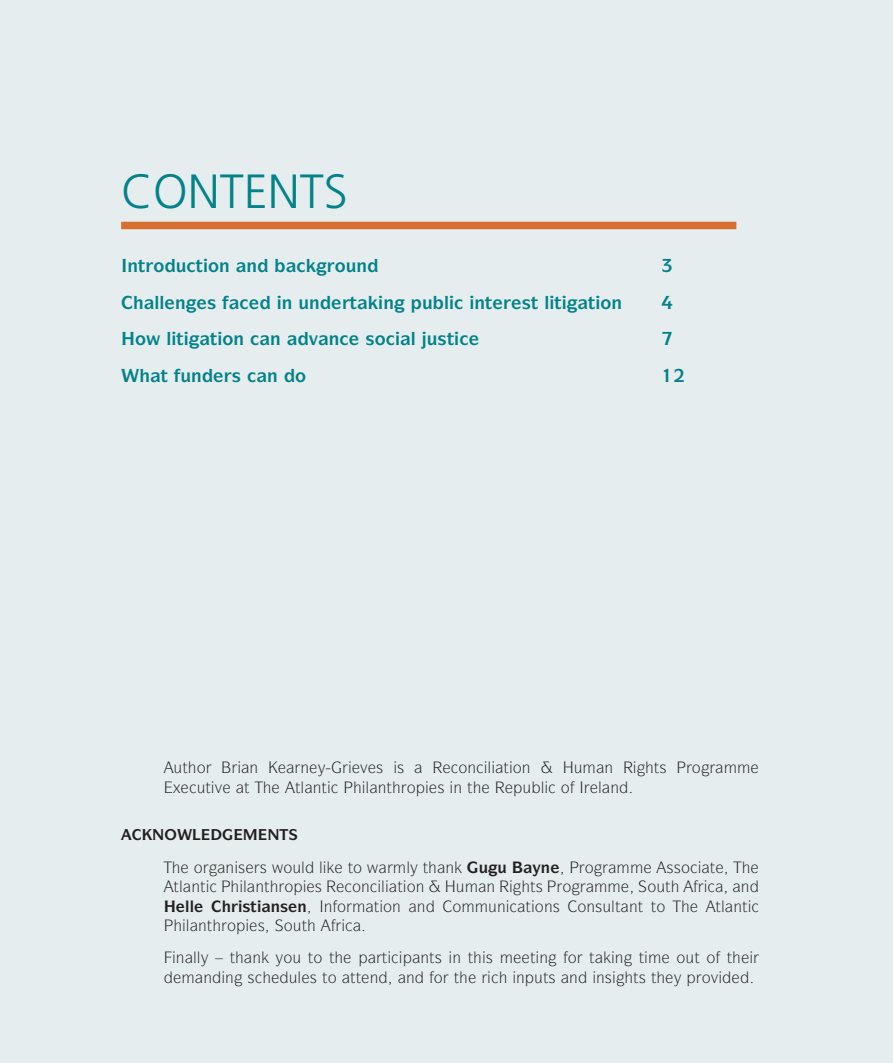
<style>
.page{position:relative;width:893px;height:1063px;background:#fff}
.page>*{position:absolute;margin:0;border:0;box-sizing:border-box;transform-origin:0 0}
.t1{font:300 48px "Frutiger";color:#038289}
.t2{font:700 18px "Symbol";color:#038289}
.t3{font:15.75px "Symbol";color:#231f20}
.t4{font:700 15.75px "Symbol";color:#231f20}
</style>
<div class="page">
<div style="left:0;top:1px;width:892px;height:1062px;background:#e5edee"></div>
<div style="left:121px;top:222px;width:615px;height:7px;background:#d76f31"></div>
<h1 class="t1" style="left:121px;top:164px;width:228px">CONTENTS</h1>
<p class="t2" style="left:128px;top:255px;width:131px">■▼□ ◆ ▼□■ ■</p>
<p class="t2" style="left:335px;top:255px;width:34px">□◆■</p>
<p class="t2" style="left:155px;top:291px;width:64px">●●■ ▲</p>
<p class="t2" style="left:282px;top:291px;width:40px">■ ◆■</p>
<p class="t2" style="left:522px;top:291px;width:41px">▲▼ ●▼</p>
<p class="t2" style="left:588px;top:291px;width:36px">▼□■</p>
<p class="t2" style="left:121px;top:328px;width:64px">★□ ●▼</p>
<p class="t2" style="left:210px;top:328px;width:36px">▼□■</p>
<p class="t2" style="left:270px;top:328px;width:71px">■ ❖ ■</p>
<p class="t2" style="left:411px;top:328px;width:45px">● ◆▲▼</p>
<p class="t2" style="left:161px;top:364px;width:43px">▼ ◆■</p>
<p class="t2" style="left:232px;top:364px;width:76px">▲ ■ □</p>
<p class="t3" style="left:174px;top:758px;width:34px">◆▼ □</p>
<p class="t3" style="left:250px;top:758px;width:10px">■</p>
<p class="t3" style="left:300px;top:758px;width:10px">■</p>
<p class="t3" style="left:360px;top:758px;width:46px">❖ ▲ ▲</p>
<p class="t3" style="left:458px;top:758px;width:74px">□■ ● ▼□■</p>
<p class="t3" style="left:604px;top:758px;width:10px">■</p>
<p class="t3" style="left:197px;top:777px;width:27px">◆▼❖</p>
<p class="t3" style="left:295px;top:777px;width:34px">▼● ■▼</p>
<p class="t3" style="left:366px;top:777px;width:52px">●■▼ □</p>
<p class="t3" style="left:437px;top:777px;width:37px">▲ ■ ▼</p>
<p class="t3" style="left:523px;top:777px;width:49px">◆ ● □</p>
<p class="t3" style="left:194px;top:857px;width:131px">□ ■▲ ▲ □◆● ●</p>
<p class="t3" style="left:406px;top:857px;width:49px">● ▼ ■</p>
<p class="t3" style="left:666px;top:857px;width:25px">▲▲□</p>
<p class="t3" style="left:174px;top:877px;width:34px">▼● ■▼</p>
<p class="t3" style="left:243px;top:877px;width:52px">●■▼ □</p>
<p class="t3" style="left:315px;top:877px;width:111px">▲ □■ ● ▼□■</p>
<p class="t3" style="left:487px;top:877px;width:86px">■ ▼▲ □</p>
<p class="t3" style="left:647px;top:877px;width:25px">□◆▼</p>
<p class="t3" style="left:741px;top:877px;width:10px">■</p>
<p class="t4" style="left:164px;top:896px;width:32px">★ ●●</p>
<p class="t4" style="left:242px;top:896px;width:105px">▲▼ ■▲ ■ ■□</p>
<p class="t3" style="left:374px;top:896px;width:53px">▼□■ ■</p>
<p class="t3" style="left:452px;top:896px;width:55px">□ ◆■</p>
<p class="t3" style="left:526px;top:896px;width:141px">▼ □■▲ □■▲◆●▼ ■▼ ▼□</p>
<p class="t3" style="left:716px;top:896px;width:34px">▼● ■▼</p>
<p class="t3" style="left:186px;top:916px;width:52px">●■▼ □</p>
<p class="t3" style="left:258px;top:916px;width:51px">▲ □◆▼</p>
<p class="t3" style="left:176px;top:948px;width:26px">■ ●●</p>
<p class="t3" style="left:283px;top:948px;width:53px">□◆ ▼□ ▼</p>
<p class="t3" style="left:382px;top:948px;width:113px">▼ ■▼▲ ■ ▼ ▲</p>
<p class="t3" style="left:676px;top:948px;width:57px">□◆▼ □ ▼</p>
<p class="t3" style="left:203px;top:968px;width:53px">■ ■ ▲</p>
<p class="t3" style="left:289px;top:968px;width:91px">◆● ▲ ▼□ ▼▼ ■</p>
<p class="t3" style="left:406px;top:968px;width:55px">■ □ ▼</p>
<p class="t3" style="left:516px;top:968px;width:98px">■ ◆▼▲ ■ ■▲</p>
<p class="t3" style="left:633px;top:968px;width:25px">▼▲ ▼</p>
</div>
